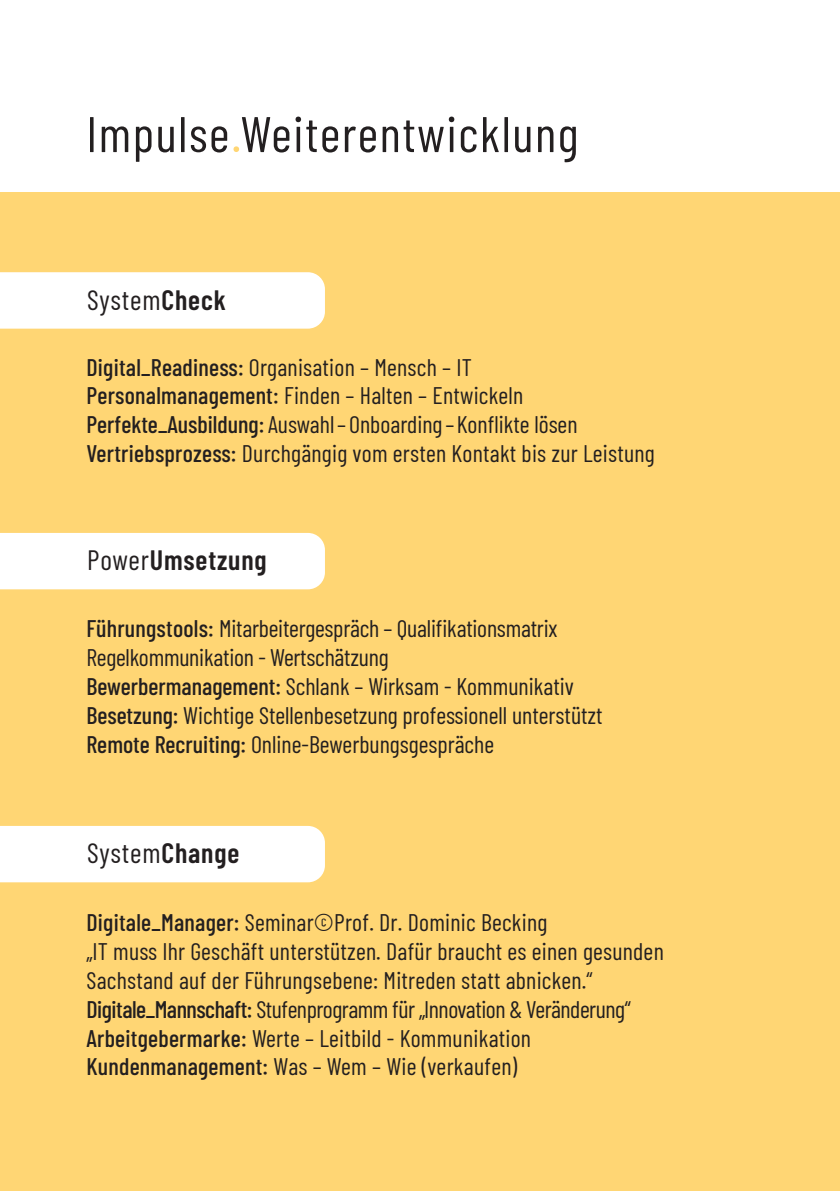
<style>
.page{position:relative;width:840px;height:1191px;background:#fff}
.page>*{position:absolute;margin:0;border:0;box-sizing:border-box;transform-origin:0 0}
.t1{font:50px "Barlow Condensed";letter-spacing:.03em;color:#231f20}
.t2{font:28px "Barlow Condensed";letter-spacing:.03em;color:#231f20}
.t3{font:600 28px "Barlow Condensed";letter-spacing:.03em;color:#231f20}
.t4{font:24px "Barlow Condensed";color:#231f20}
.t5{font:24px "Barlow Condensed";letter-spacing:-.02em;color:#231f20}
.s1{color:#ffd674}
.s2{font-weight:600}
.s3{font-weight:500}
.s4{font-weight:400}
</style>
<div class="page">
<div style="left:0;top:193px;width:839px;height:998px;background:#ffd674"></div>
<div style="left:0;top:272px;width:325px;height:57px;background:#fff"></div>
<div style="left:0;top:533px;width:325px;height:56px;background:#fff"></div>
<div style="left:0;top:826px;width:325px;height:56px;background:#fff"></div>
<p class="t1" style="left:86px;top:98px;width:493px">Impulse<span class="s1">.</span>Weiterentwicklung</p>
<p class="t2" style="left:87px;top:280px;width:140px">System<span class="s2">Check</span></p>
<p class="t4" style="left:86px;top:350px;width:387px"><span class="s3">Digital_Readiness:</span> Organisation – Mensch – IT</p>
<p class="t4" style="left:86px;top:379px;width:438px"><span class="s3">Personalmanagement:</span> Finden – Halten – Entwickeln</p>
<p class="t4" style="left:86px;top:407px;width:492px"><span class="s3">Perfekte_Ausbildung:</span> Auswahl – Onboarding – Konflikte lösen</p>
<p class="t4" style="left:86px;top:436px;width:569px"><span class="s3">Vertriebsprozess:</span> Durchgängig vom ersten Kontakt bis zur Leistung</p>
<p class="t3" style="left:87px;top:540px;width:181px"><span class="s4">Power</span>Umsetzung</p>
<p class="t4" style="left:86px;top:611px;width:472px"><span class="s3">Führungstools:</span> Mitarbeitergespräch – Qualifikationsmatrix</p>
<p class="t4" style="left:86px;top:640px;width:303px">Regelkommunikation - Wertschätzung</p>
<p class="t4" style="left:86px;top:669px;width:488px"><span class="s3">Bewerbermanagement:</span> Schlank – Wirksam - Kommunikativ</p>
<p class="t4" style="left:86px;top:698px;width:517px"><span class="s3">Besetzung:</span> Wichtige Stellenbesetzung professionell unterstützt</p>
<p class="t4" style="left:86px;top:727px;width:409px"><span class="s3">Remote Recruiting:</span> Online-Bewerbungsgespräche</p>
<p class="t2" style="left:87px;top:833px;width:153px">System<span class="s2">Change</span></p>
<p class="t4" style="left:86px;top:905px;width:462px"><span class="s3">Digitale_Manager:</span> Seminar©Prof. Dr. Dominic Becking</p>
<p class="t4" style="left:86px;top:934px;width:578px">„IT muss Ihr Geschäft unterstützen. Dafür braucht es einen gesunden</p>
<p class="t4" style="left:86px;top:963px;width:507px">Sachstand auf der Führungsebene: Mitreden statt abnicken.“</p>
<p class="t5" style="left:86px;top:992px;width:545px"><span class="s3">Digitale_Mannschaft:</span> Stufenprogramm für „Innovation &amp; Veränderung“</p>
<p class="t4" style="left:86px;top:1020px;width:446px"><span class="s3">Arbeitgebermarke:</span> Werte – Leitbild - Kommunikation</p>
<p class="t4" style="left:86px;top:1049px;width:432px"><span class="s3">Kundenmanagement:</span> Was – Wem – Wie (verkaufen)</p>
</div>
